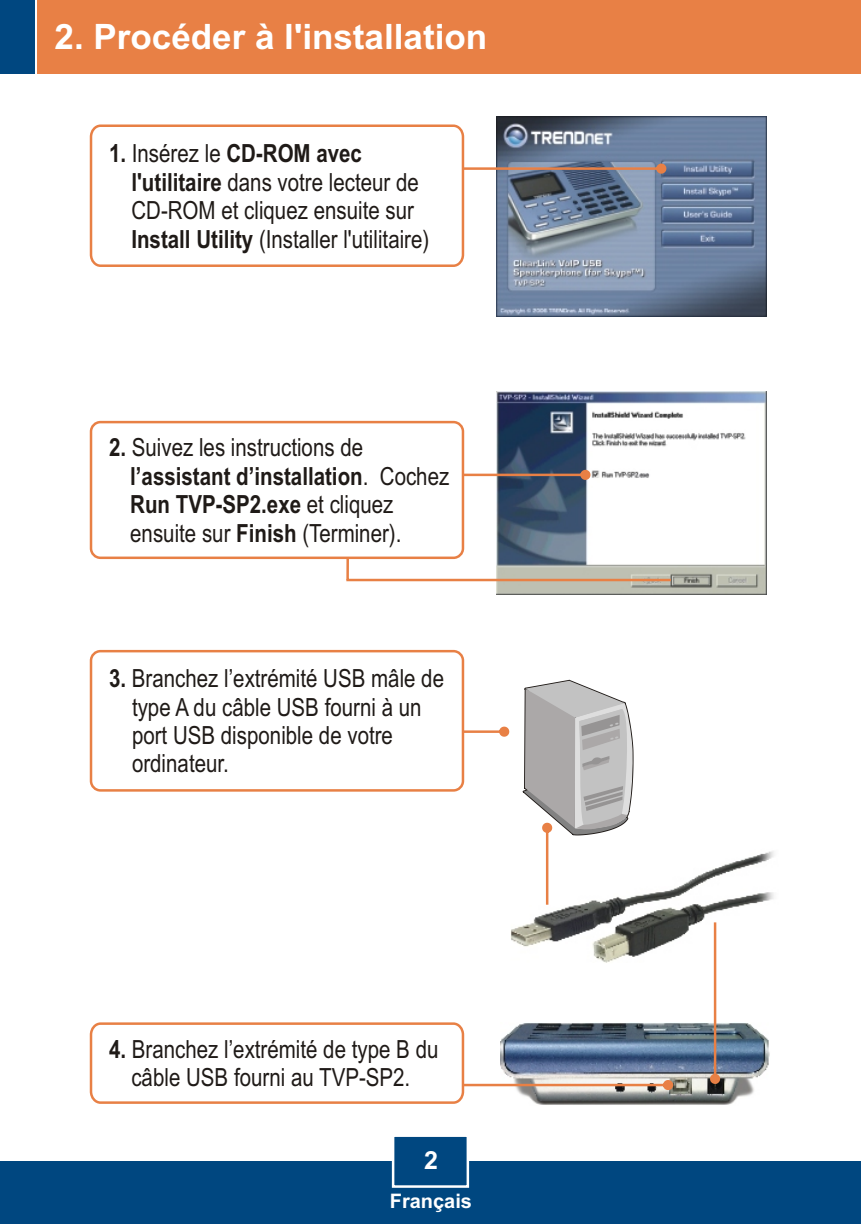
<style>
.page{position:relative;width:861px;height:1224px;background:#fff}
.page>*{position:absolute;margin:0;border:0;box-sizing:border-box;transform-origin:0 0}
.t1{font:700 35px "Arial";color:#fff}
.t2{font:25px/28.5px "Arial Narrow";color:#1f1a17}
.t3{font:700 25px "Arial";color:#fff}
.t4{font:700 20px "Arial";color:#fff}
.s1{font-weight:700}
</style>
<div class="page">
<div style="left:0;top:1161px;width:861px;height:62px;background:#004780"></div>
<div style="left:37px;top:0;width:824px;height:74px;background:#e88045"></div>
<div style="left:0;top:0;width:35px;height:74px;background:#004780"></div>
<svg style="left:391px;top:1136px;width:79px;height:52px"></svg>
<img style="left:496px;top:116px;width:270px;height:200px">
<img style="left:496px;top:392px;width:270px;height:203px">
<svg style="left:465px;top:163px;width:201px;height:11px"></svg>
<svg style="left:89px;top:124px;width:376px;height:143px"></svg>
<svg style="left:262px;top:470px;width:409px;height:111px"></svg>
<div style="left:90px;top:421px;width:374px;height:138px;background:#fff;border:3px solid #e88045;border-radius:9px"></div>
<svg style="left:464px;top:726px;width:45px;height:10px"></svg>
<div style="left:90px;top:650px;width:374px;height:141px;background:#fff;border:3px solid #e88045;border-radius:9px"></div>
<img style="left:673px;top:1022px;width:97px;height:83px">
<img style="left:511px;top:851px;width:263px;height:112px">
<svg style="left:522px;top:680px;width:111px;height:224px"></svg>
<svg style="left:710px;top:922px;width:10px;height:161px"></svg>
<svg style="left:89px;top:1022px;width:584px;height:83px"></svg>
<h1 class="t1" style="left:55px;top:24px;width:434px">2. Procéder à l'installation</h1>
<p class="t2" style="left:131px;top:141px;width:299px;text-indent:-22px"><span class="s1">1.</span> Insérez le <span class="s1">CD-ROM avec l'utilitaire</span> dans votre lecteur de CD-ROM et cliquez ensuite sur <span class="s1">Install Utility</span> (Installer l'utilitaire)</p>
<p class="t2" style="left:130px;top:435px;width:321px;text-indent:-21px"><span class="s1">2.</span> Suivez les instructions de <span class="s1">l’assistant d’installation</span>. Cochez<br><span class="s1">Run TVP-SP2.exe</span> et cliquez ensuite sur <span class="s1">Finish</span> (Terminer).</p>
<p class="t2" style="left:132px;top:666px;width:313px;text-indent:-23px"><span class="s1">3.</span> Branchez l’extrémité USB mâle de type A du câble USB fourni à un port USB disponible de votre ordinateur.</p>
<p class="t2" style="left:109px;top:1037px;width:331px;text-align:center"><span class="s1">4.</span> Branchez l’extrémité de type B du câble USB fourni au TVP-SP2.</p>
<p class="t3" style="left:424px;top:1151px;width:15px">2</p>
<p class="t4" style="left:390px;top:1192px;width:84px">Français</p>
</div>
